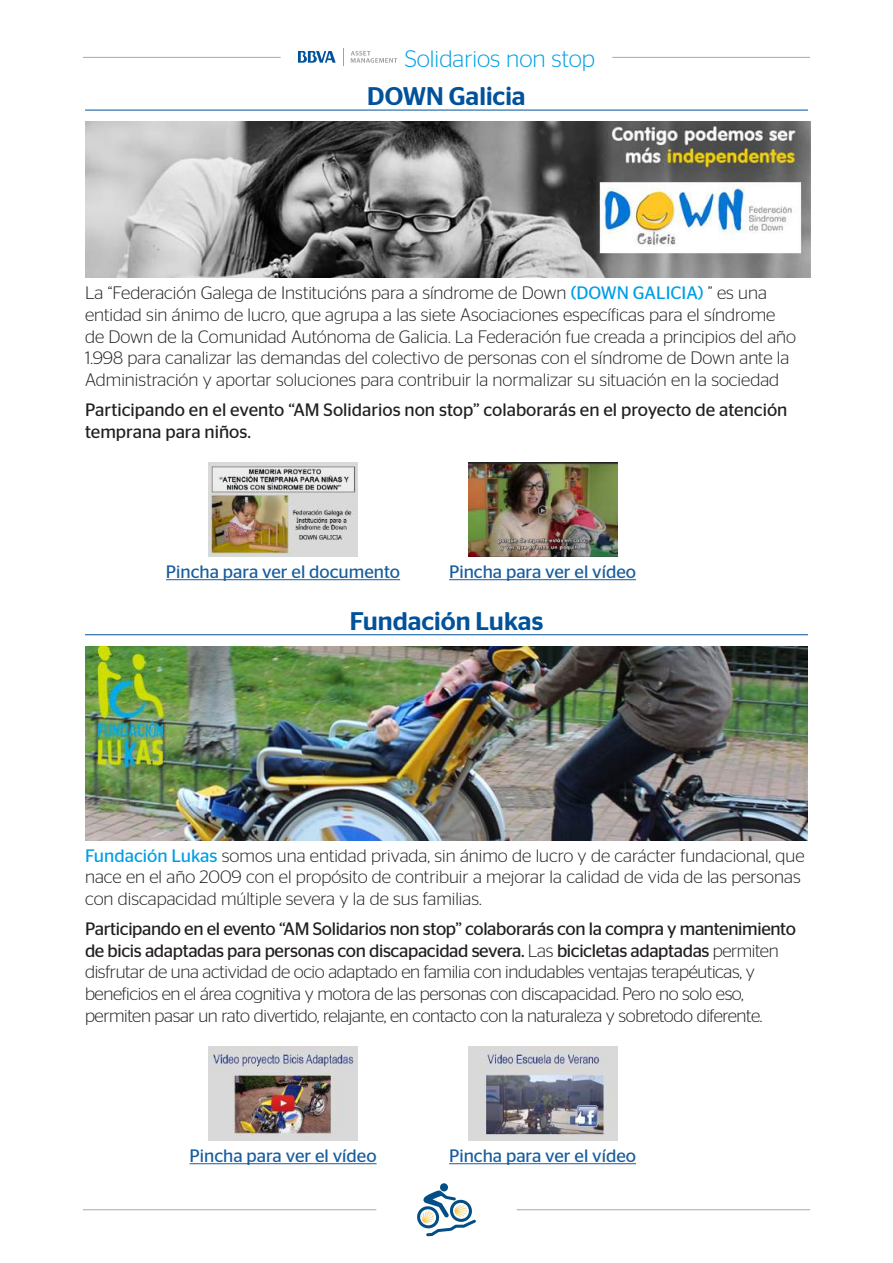
<style>
.page{position:relative;width:893px;height:1263px;background:#fff}
.page>*{position:absolute;margin:0;border:0;box-sizing:border-box;transform-origin:0 0}
.t1{font:500 25.5px "Stag Sans";color:#01529a}
.t2{font:300 23.85px "Stag Sans";color:#009ee5}
.t3{font:300 18px/21.6px "Stag Sans";color:#231f20}
.t4{font:300 18px/21.6px "Stag Sans";letter-spacing:-.02em;color:#231f20}
.t5{font:18px/21.6px "Stag Sans";color:#231f20}
.t6{font:18px "Stag Sans";color:#175d9e}
.s1{font-weight:400;color:#009ee5}
.s2{font-weight:400}
</style>
<div class="page">
<div style="left:440px;top:1183px;width:8px;height:8px;background:#044e87;border-radius:50%"></div>
<svg style="left:417px;top:1190px;width:59px;height:46px"></svg>
<svg style="left:351px;top:51px;width:46px;height:12px"></svg>
<svg style="left:298px;top:51px;width:38px;height:12px"></svg>
<svg style="left:343px;top:48px;width:1px;height:18px"></svg>
<hr style="left:83px;top:57px;width:198px;height:1px;background:#a8a9ad">
<hr style="left:612px;top:57px;width:198px;height:1px;background:#a8a9ad">
<hr style="left:83px;top:1209px;width:293px;height:1px;background:#a8a9ad">
<hr style="left:517px;top:1209px;width:293px;height:1px;background:#a8a9ad">
<hr style="left:85px;top:110px;width:723px;height:1px;background:#01529a">
<hr style="left:166px;top:579px;width:234px;height:1px;background:#175d9e">
<hr style="left:449px;top:579px;width:187px;height:1px;background:#175d9e">
<hr style="left:85px;top:634px;width:723px;height:1px;background:#01529a">
<hr style="left:190px;top:1163px;width:187px;height:1px;background:#175d9e">
<hr style="left:449px;top:1163px;width:187px;height:1px;background:#175d9e">
<img style="left:85px;top:122px;width:725px;height:156px">
<img style="left:209px;top:463px;width:148px;height:93px">
<img style="left:468px;top:463px;width:149px;height:93px">
<img style="left:85px;top:646px;width:723px;height:194px">
<img style="left:209px;top:1047px;width:148px;height:93px">
<img style="left:468px;top:1047px;width:149px;height:93px">
<h2 class="t2" style="left:405px;top:45px;width:192px">Solidarios non stop</h2>
<h1 class="t1" style="left:367px;top:82px;width:160px">DOWN Galicia</h1>
<p class="t3" style="left:85px;top:282px;width:712px">La “Federación Galega de Institucións para a síndrome de Down <span class="s1">(DOWN GALICIA)</span> ” es una entidad sin ánimo de lucro, que agrupa a las siete Asociaciones específicas para el síndrome de Down de la Comunidad Autónoma de Galicia. La Federación fue creada a principios del año 1.998 para canalizar las demandas del colectivo de personas con el síndrome de Down ante la Administración y aportar soluciones para contribuir la normalizar su situación en la sociedad</p>
<p class="t5" style="left:85px;top:399px;width:704px">Participando en el evento “AM Solidarios non stop” colaborarás en el proyecto de atención temprana para niños.</p>
<p class="t6" style="left:166px;top:561px;width:236px">Pincha para ver el documento</p>
<p class="t6" style="left:449px;top:561px;width:189px">Pincha para ver el vídeo</p>
<h1 class="t1" style="left:350px;top:606px;width:195px">Fundación Lukas</h1>
<p class="t3" style="left:85px;top:844px;width:721px"><span class="s1">Fundación Lukas</span> somos una entidad privada, sin ánimo de lucro y de carácter fundacional, que nace en el año 2009 con el propósito de contribuir a mejorar la calidad de vida de las personas con discapacidad múltiple severa y la de sus familias.</p>
<p class="t4" style="left:85px;top:918px;width:712px"><span class="s2">Participando en el evento “AM Solidarios non stop” colaborarás con la compra y mantenimiento de bicis adaptadas para personas con discapacidad severa.</span> Las <span class="s2">bicicletas adaptadas</span> permiten disfrutar de una actividad de ocio adaptado en familia con indudables ventajas terapéuticas, y beneficios en el área cognitiva y motora de las personas con discapacidad. Pero no solo eso, permiten pasar un rato divertido, relajante, en contacto con la naturaleza y sobretodo diferente.</p>
<p class="t6" style="left:190px;top:1145px;width:189px">Pincha para ver el vídeo</p>
<p class="t6" style="left:449px;top:1145px;width:189px">Pincha para ver el vídeo</p>
</div>
